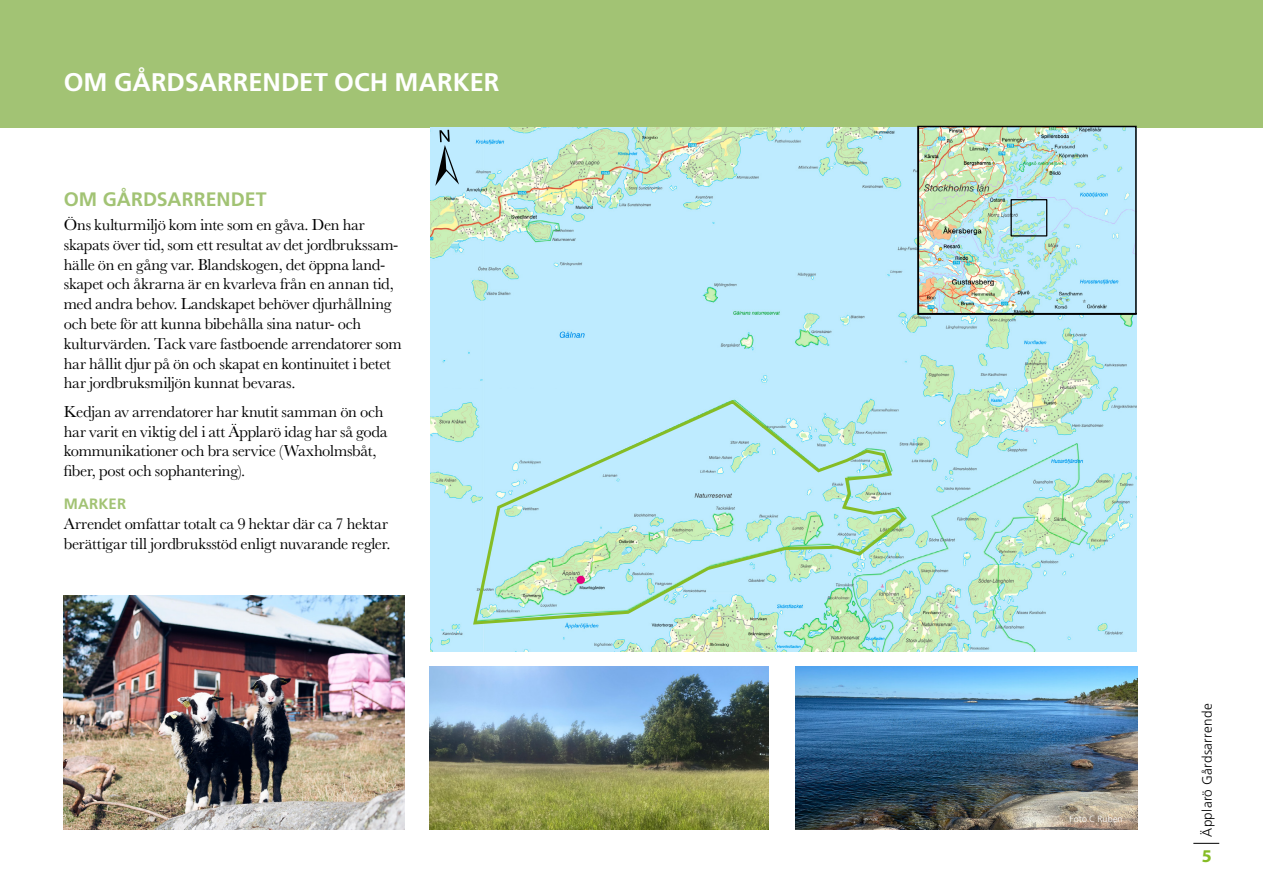
<style>
.page{position:relative;width:1263px;height:893px;background:#fff}
.page>*{position:absolute;margin:0;border:0;box-sizing:border-box;transform-origin:0 0}
.t1{font:700 25.5px "Frutiger LT Std";color:#fff}
.t2{font:700 19.5px "Frutiger LT Std";color:#a2c374}
.t3{font:700 18px "Myriad Pro";color:#86bc25}
.t4{font:16.5px/19.8px "Baskerville MT Std";letter-spacing:-.015em;color:#000}
.t5{font:700 15px "Frutiger LT Std";letter-spacing:.01em;color:#a2c374}
.t6{font:300 13.5px "Frutiger LT Std";letter-spacing:.02em;color:#000}
.t7{font:300 9px "Frutiger LT Std";letter-spacing:.015em;color:#fff}
</style>
<div class="page">
<div style="left:0;top:0;width:1263px;height:128px;background:#a2c374"></div>
<img style="left:796px;top:666px;width:342px;height:163px">
<img style="left:429px;top:666px;width:340px;height:163px">
<svg style="left:430px;top:128px;width:707px;height:523px"></svg>
<img style="left:920px;top:129px;width:214px;height:183px">
<div style="left:1010px;top:199px;width:37px;height:38px;border:1px solid #000"></div>
<svg style="left:1193px;top:843px;width:26px;height:1px"></svg>
<div style="left:917px;top:126px;width:220px;height:189px;border:2px solid #000"></div>
<svg style="left:471px;top:398px;width:437px;height:228px"></svg>
<img style="left:63px;top:596px;width:341px;height:233px">
<div style="left:432px;top:129px;width:27px;height:57px;background:#beebff"></div>
<h1 class="t1" style="left:64px;top:68px;width:437px">OM GÅRDSARRENDET OCH MARKER</h1>
<p class="t2" style="left:64px;top:188px;width:204px">OM GÅRDSARRENDET</p>
<p class="t4" style="left:64px;top:215px;width:339px">Öns kulturmiljö kom inte som en gåva. Den har skapats över tid, som ett resultat av det jordbrukssam&shy;hälle ön en gång var. Blandskogen, det öppna land&shy;skapet och åkrarna är en kvarleva från en annan tid, med andra behov. Landskapet behöver djurhållning och bete för att kunna bibehålla sina natur- och kulturvärden. Tack vare fastboende arrendatorer som har hållit djur på ön och skapat en kontinuitet i betet har jordbruksmiljön kunnat bevaras.</p>
<p class="t4" style="left:64px;top:401px;width:325px">Kedjan av arrendatorer har knutit samman ön och har varit en viktig del i att Äpplarö idag har så goda kommunikationer och bra service (Waxholmsbåt, fiber, post och sophantering).</p>
<p class="t5" style="left:64px;top:495px;width:64px">MARKER</p>
<p class="t4" style="left:64px;top:514px;width:328px">Arrendet omfattar totalt ca 9 hektar där ca 7 hektar berättigar till jordbruksstöd enligt nuvarande regler.</p>
<p class="t7" style="left:1069px;top:813px;width:55px">Foto C Ruben</p>
<p class="t6" style="left:1200px;top:837px;width:135px;rotate:-90deg">Äpplarö Gårdsarrende</p>
<p class="t3" style="left:1202px;top:844px;width:11px">5</p>
</div>
